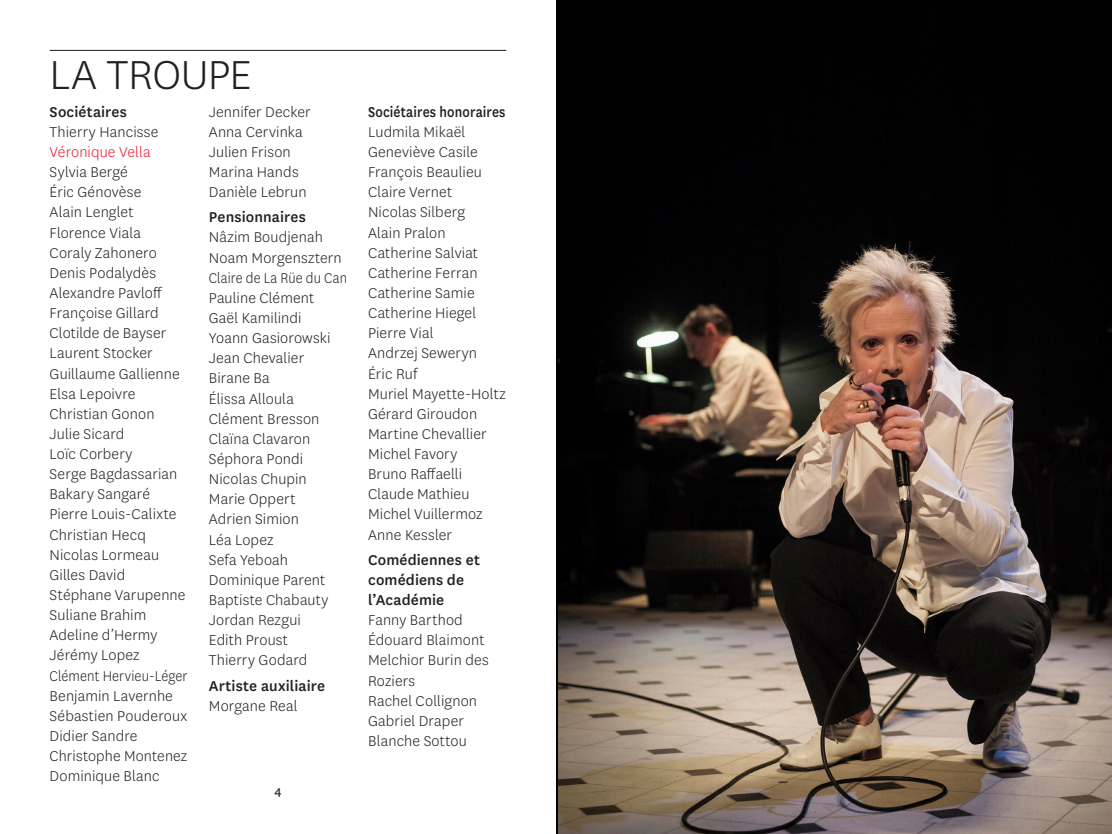
<style>
.page{position:relative;width:1112px;height:834px;background:#fff}
.page>*{position:absolute;margin:0;border:0;box-sizing:border-box;transform-origin:0 0}
.Titre_de_sections{font:300 47.25px "National";letter-spacing:-.01em;color:#231f20}
.Texte_en_National{font:300 16.62px/20.1px "National";letter-spacing:.01em;color:#231f20}
.Texte_en_National-2{font:500 16.62px "National";letter-spacing:.01em;color:#231f20}
.Texte_en_National-3{font:500 16.62px "National";letter-spacing:.01em;color:#231f20;scale:.88 1}
.Texte_en_National-4{font:300 16.62px "National";letter-spacing:.01em;color:#231f20;scale:.91 1}
.Texte_en_National-5{font:300 16.62px "National";letter-spacing:.01em;color:#231f20;scale:.9 1}
.Texte_en_National-6{font:300 16.62px "National";letter-spacing:.005em;color:#ee1b2d}
.paginantion{font:14px "National";color:#231f20}
</style>
<div class="page">
<hr style="left:50px;top:50px;width:456px;height:1px;background:#231f20">
<img style="left:558px;top:0;width:553px;height:833px">
<p class="Titre_de_sections" style="left:50px;top:45px;width:204px">LA TROUPE</p>
<p class="Texte_en_National-2" style="left:50px;top:100px;width:79px">Sociétaires</p>
<p class="Texte_en_National" style="left:50px;top:121px;width:110px">Thierry Hancisse</p>
<p class="Texte_en_National-6" style="left:50px;top:141px;width:102px">Véronique Vella</p>
<p class="Texte_en_National" style="left:50px;top:161px;width:80px">Sylvia Bergé</p>
<p class="Texte_en_National" style="left:50px;top:181px;width:93px">Éric Génovèse</p>
<p class="Texte_en_National" style="left:50px;top:202px;width:85px">Alain Lenglet</p>
<p class="Texte_en_National" style="left:50px;top:222px;width:93px">Florence Viala</p>
<p class="Texte_en_National" style="left:50px;top:242px;width:109px">Coraly Zahonero</p>
<p class="Texte_en_National" style="left:50px;top:262px;width:108px">Denis Podalydès</p>
<p class="Texte_en_National" style="left:50px;top:282px;width:114px">Alexandre Pavloff</p>
<p class="Texte_en_National" style="left:50px;top:302px;width:111px">Françoise Gillard</p>
<p class="Texte_en_National" style="left:50px;top:322px;width:118px">Clotilde de Bayser</p>
<p class="Texte_en_National" style="left:50px;top:342px;width:105px">Laurent Stocker</p>
<p class="Texte_en_National" style="left:50px;top:363px;width:132px">Guillaume Gallienne</p>
<p class="Texte_en_National" style="left:50px;top:383px;width:87px">Elsa Lepoivre</p>
<p class="Texte_en_National" style="left:50px;top:403px;width:106px">Christian Gonon</p>
<p class="Texte_en_National" style="left:50px;top:423px;width:76px">Julie Sicard</p>
<p class="Texte_en_National" style="left:50px;top:443px;width:84px">Loïc Corbery</p>
<p class="Texte_en_National" style="left:50px;top:463px;width:129px">Serge Bagdassarian</p>
<p class="Texte_en_National" style="left:50px;top:483px;width:102px">Bakary Sangaré</p>
<p class="Texte_en_National" style="left:50px;top:503px;width:128px">Pierre Louis-Calixte</p>
<p class="Texte_en_National" style="left:50px;top:524px;width:98px">Christian Hecq</p>
<p class="Texte_en_National" style="left:50px;top:544px;width:111px">Nicolas Lormeau</p>
<p class="Texte_en_National" style="left:50px;top:564px;width:77px">Gilles David</p>
<p class="Texte_en_National" style="left:50px;top:584px;width:137px">Stéphane Varupenne</p>
<p class="Texte_en_National" style="left:50px;top:604px;width:98px">Suliane Brahim</p>
<p class="Texte_en_National" style="left:50px;top:624px;width:109px">Adeline d’Hermy</p>
<p class="Texte_en_National" style="left:50px;top:644px;width:91px">Jérémy Lopez</p>
<p class="Texte_en_National-4" style="left:50px;top:665px;width:153px">Clément Hervieu-Léger</p>
<p class="Texte_en_National" style="left:50px;top:685px;width:125px">Benjamin Lavernhe</p>
<p class="Texte_en_National" style="left:50px;top:705px;width:139px">Sébastien Pouderoux</p>
<p class="Texte_en_National" style="left:50px;top:725px;width:89px">Didier Sandre</p>
<p class="Texte_en_National" style="left:50px;top:745px;width:139px">Christophe Montenez</p>
<p class="Texte_en_National" style="left:50px;top:765px;width:111px">Dominique Blanc</p>
<p class="Texte_en_National" style="left:209px;top:101px;width:103px">Jennifer Decker</p>
<p class="Texte_en_National" style="left:209px;top:121px;width:95px">Anna Cervinka</p>
<p class="Texte_en_National" style="left:209px;top:141px;width:83px">Julien Frison</p>
<p class="Texte_en_National" style="left:209px;top:161px;width:91px">Marina Hands</p>
<p class="Texte_en_National" style="left:209px;top:181px;width:99px">Danièle Lebrun</p>
<p class="Texte_en_National-2" style="left:209px;top:206px;width:98px">Pensionnaires</p>
<p class="Texte_en_National" style="left:209px;top:227px;width:115px">Nâzim Boudjenah</p>
<p class="Texte_en_National" style="left:209px;top:247px;width:134px">Noam Morgensztern</p>
<p class="Texte_en_National-5" style="left:209px;top:267px;width:155px">Claire de La Rüe du Can</p>
<p class="Texte_en_National" style="left:209px;top:287px;width:107px">Pauline Clément</p>
<p class="Texte_en_National" style="left:209px;top:307px;width:94px">Gaël Kamilindi</p>
<p class="Texte_en_National" style="left:209px;top:327px;width:123px">Yoann Gasiorowski</p>
<p class="Texte_en_National" style="left:209px;top:347px;width:97px">Jean Chevalier</p>
<p class="Texte_en_National" style="left:209px;top:368px;width:62px">Birane Ba</p>
<p class="Texte_en_National" style="left:209px;top:388px;width:86px">Élissa Alloula</p>
<p class="Texte_en_National" style="left:209px;top:408px;width:112px">Clément Bresson</p>
<p class="Texte_en_National" style="left:209px;top:428px;width:103px">Claïna Clavaron</p>
<p class="Texte_en_National" style="left:209px;top:448px;width:96px">Séphora Pondi</p>
<p class="Texte_en_National" style="left:209px;top:468px;width:99px">Nicolas Chupin</p>
<p class="Texte_en_National" style="left:209px;top:488px;width:88px">Marie Oppert</p>
<p class="Texte_en_National" style="left:209px;top:508px;width:92px">Adrien Simion</p>
<p class="Texte_en_National" style="left:209px;top:529px;width:66px">Léa Lopez</p>
<p class="Texte_en_National" style="left:209px;top:549px;width:81px">Sefa Yeboah</p>
<p class="Texte_en_National" style="left:209px;top:569px;width:118px">Dominique Parent</p>
<p class="Texte_en_National" style="left:209px;top:589px;width:121px">Baptiste Chabauty</p>
<p class="Texte_en_National" style="left:209px;top:609px;width:94px">Jordan Rezgui</p>
<p class="Texte_en_National" style="left:209px;top:629px;width:81px">Edith Proust</p>
<p class="Texte_en_National" style="left:209px;top:649px;width:100px">Thierry Godard</p>
<p class="Texte_en_National-2" style="left:209px;top:674px;width:118px">Artiste auxiliaire</p>
<p class="Texte_en_National" style="left:209px;top:695px;width:90px">Morgane Real</p>
<p class="paginantion" style="left:274px;top:781px;width:9px">4</p>
<p class="Texte_en_National-3" style="left:368px;top:100px;width:158px">Sociétaires honoraires</p>
<p class="Texte_en_National" style="left:368px;top:121px;width:99px">Ludmila Mikaël</p>
<p class="Texte_en_National" style="left:368px;top:141px;width:111px">Geneviève Casile</p>
<p class="Texte_en_National" style="left:368px;top:161px;width:115px">François Beaulieu</p>
<p class="Texte_en_National" style="left:368px;top:181px;width:86px">Claire Vernet</p>
<p class="Texte_en_National" style="left:368px;top:202px;width:98px">Nicolas Silberg</p>
<p class="Texte_en_National" style="left:368px;top:222px;width:79px">Alain Pralon</p>
<p class="Texte_en_National" style="left:368px;top:242px;width:111px">Catherine Salviat</p>
<p class="Texte_en_National" style="left:368px;top:262px;width:111px">Catherine Ferran</p>
<p class="Texte_en_National" style="left:368px;top:282px;width:108px">Catherine Samie</p>
<p class="Texte_en_National" style="left:368px;top:302px;width:109px">Catherine Hiegel</p>
<p class="Texte_en_National" style="left:368px;top:322px;width:67px">Pierre Vial</p>
<p class="Texte_en_National" style="left:368px;top:342px;width:110px">Andrzej Seweryn</p>
<p class="Texte_en_National" style="left:368px;top:363px;width:51px">Éric Ruf</p>
<p class="Texte_en_National" style="left:368px;top:383px;width:139px">Muriel Mayette-Holtz</p>
<p class="Texte_en_National" style="left:368px;top:403px;width:111px">Gérard Giroudon</p>
<p class="Texte_en_National" style="left:368px;top:423px;width:120px">Martine Chevallier</p>
<p class="Texte_en_National" style="left:368px;top:443px;width:91px">Michel Favory</p>
<p class="Texte_en_National" style="left:368px;top:463px;width:96px">Bruno Raffaelli</p>
<p class="Texte_en_National" style="left:368px;top:483px;width:103px">Claude Mathieu</p>
<p class="Texte_en_National" style="left:368px;top:503px;width:116px">Michel Vuillermoz</p>
<p class="Texte_en_National" style="left:368px;top:524px;width:85px">Anne Kessler</p>
<p class="Texte_en_National-2" style="left:368px;top:548px;width:113px">Comédiennes et</p>
<p class="Texte_en_National-2" style="left:368px;top:568px;width:97px">comédiens de</p>
<p class="Texte_en_National-2" style="left:368px;top:588px;width:78px">l’Académie</p>
<p class="Texte_en_National" style="left:368px;top:609px;width:96px">Fanny Barthod</p>
<p class="Texte_en_National" style="left:368px;top:629px;width:118px">Édouard Blaimont</p>
<p class="Texte_en_National" style="left:368px;top:649px;width:122px">Melchior Burin des<br>Roziers</p>
<p class="Texte_en_National" style="left:368px;top:690px;width:110px">Rachel Collignon</p>
<p class="Texte_en_National" style="left:368px;top:710px;width:97px">Gabriel Draper</p>
<p class="Texte_en_National" style="left:368px;top:730px;width:100px">Blanche Sottou</p>
</div>
